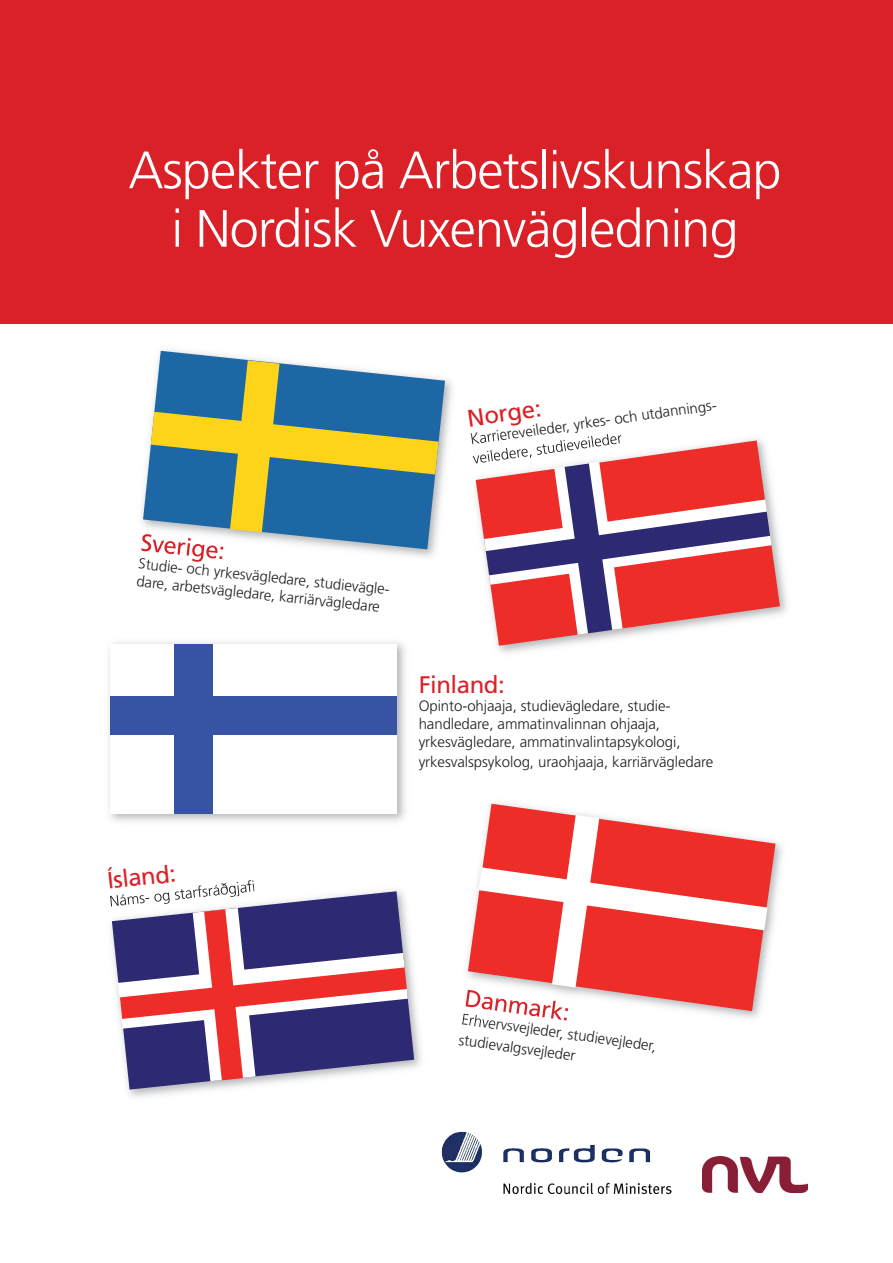
<style>
.page{position:relative;width:893px;height:1263px;background:#fff}
.page>*{position:absolute;margin:0;border:0;box-sizing:border-box;transform-origin:0 0}
.t1{font:300 52.5px/58.5px "Frutiger";letter-spacing:-.02em;color:#fff;text-align:center}
.t2{font:24px "Frutiger";letter-spacing:-.02em;color:#da2128}
.t3{font:300 15px/18px "Frutiger";letter-spacing:-.005em;color:#231f20}
</style>
<div class="page">
<div style="left:0;top:0;width:893px;height:324px;background:#da2128"></div>
<img style="left:702px;top:1157px;width:105px;height:36px">
<img style="left:109px;top:642px;width:296px;height:180px">
<div style="left:111px;top:644px;width:286px;height:169px;background:#fff"></div>
<div style="left:174px;top:644px;width:38px;height:169px;background:#3853a3"></div>
<div style="left:111px;top:697px;width:286px;height:38px;background:#3853a3"></div>
<img style="left:111px;top:890px;width:310px;height:207px">
<img style="left:110px;top:885px;width:145px;height:24px">
<svg style="left:112px;top:891px;width:302px;height:198px"></svg>
<svg style="left:118px;top:908px;width:290px;height:173px"></svg>
<img style="left:472px;top:434px;width:150px;height:29px">
<svg style="left:476px;top:440px;width:304px;height:206px"></svg>
<svg style="left:484px;top:462px;width:288px;height:173px"></svg>
<img style="left:139px;top:350px;width:313px;height:212px">
<img style="left:140px;top:533px;width:86px;height:29px">
<img style="left:140px;top:557px;width:43px;height:5px">
<svg style="left:143px;top:351px;width:302px;height:198px"></svg>
<svg style="left:151px;top:360px;width:288px;height:172px;background:#6a8f82"></svg>
<img style="left:467px;top:803px;width:315px;height:215px">
<img style="left:465px;top:988px;width:106px;height:33px">
<img style="left:462px;top:1013px;width:75px;height:10px">
<svg style="left:468px;top:804px;width:307px;height:207px"></svg>
<svg style="left:478px;top:815px;width:289px;height:172px"></svg>
<img style="left:441px;top:1131px;width:231px;height:63px">
<h1 class="t1" style="left:128px;top:142px;width:655px">Aspekter på Arbetslivskunskap i Nordisk Vuxenvägledning</h1>
<p class="t3" style="left:469px;top:431px;width:253px;rotate:-8deg">Karriereveileder, yrkes- och utdannings-</p>
<h2 class="t2" style="left:465px;top:404px;width:76px;rotate:-8deg">Norge:</h2>
<p class="t3" style="left:139px;top:554px;width:257px;rotate:6deg">Studie- och yrkesvägledare, studievägle&shy;dare, arbetsvägledare, karriärvägledare</p>
<h2 class="t2" style="left:419px;top:671px;width:87px">Finland:</h2>
<p class="t3" style="left:419px;top:697px;width:263px">Opinto-ohjaaja, studievägledare, studie&shy;handledare, ammatinvalinnan ohjaaja, yrkesvägledare, ammatinvalintapsykologi,</p>
<p class="t3" style="left:419px;top:753px;width:296px">yrkesvalspsykolog, uraohjaaja, karriärvägledare</p>
<h2 class="t2" style="left:106px;top:866px;width:71px;rotate:-6deg">Ísland:</h2>
<p class="t3" style="left:463px;top:1008px;width:198px;line-height:21px;rotate:8deg">Erhvervsvejleder, studievejleder, studievalgsvejleder</p>
</div>
